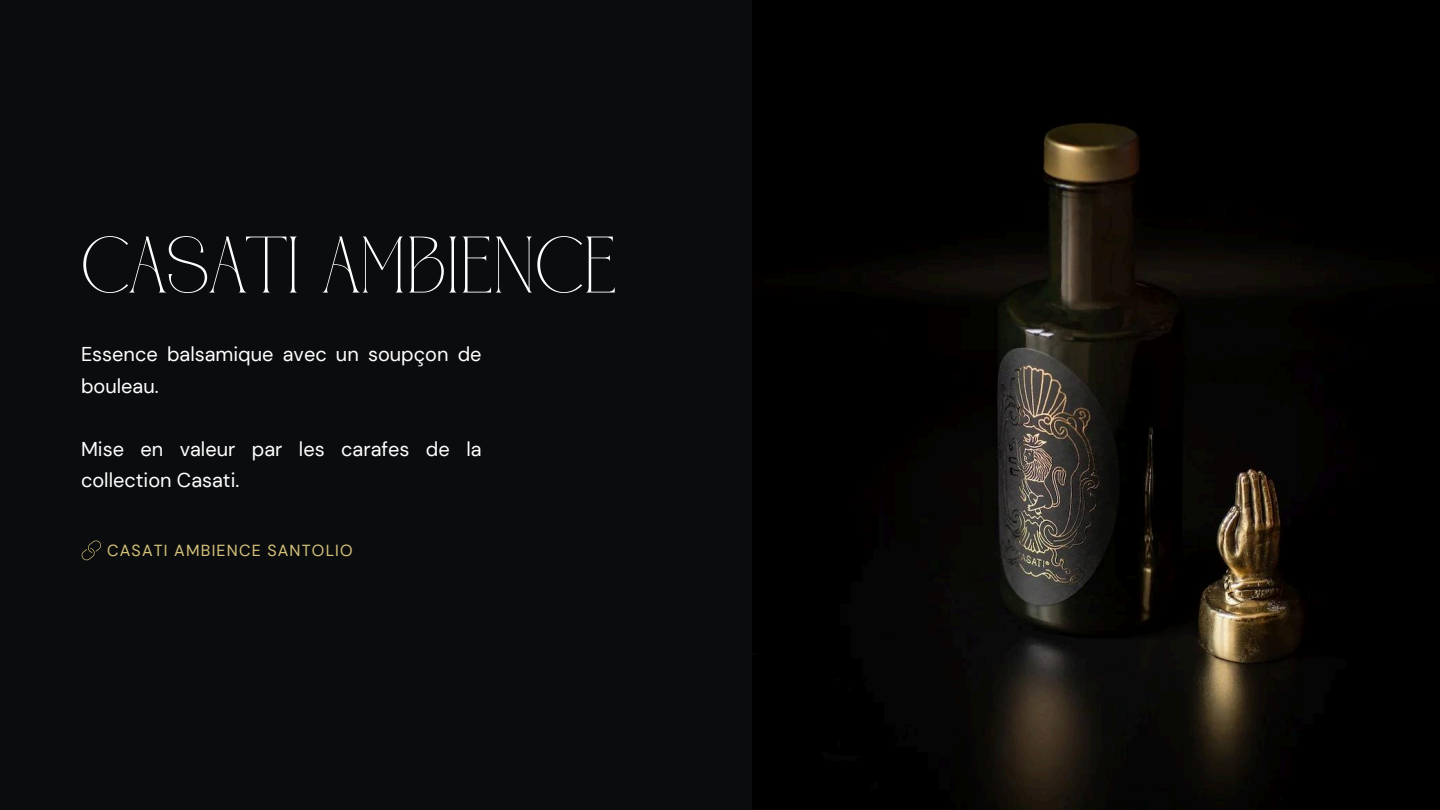
<style>
.page{position:relative;width:1440px;height:810px;background:#0b0c0e}
.page>*{position:absolute;margin:0;border:0;box-sizing:border-box;transform-origin:0 0}
.t1{font:80px "CANOVER Regular";color:#fff}
.t2{font:20px/31.5px "DM Sans";color:#fff}
.t3{font:16px "DM Sans";letter-spacing:.075em;color:#d6c37b}
</style>
<div class="page">
<svg style="left:81px;top:540px;width:20px;height:20px"></svg>
<img style="left:753px;top:0;width:687px;height:810px">
<p class="t1" style="left:81px;top:232px;width:537px">CASATI AMBIENCE</p>
<h1 class="t2" style="left:81px;top:339px;width:402px">Essence balsamique avec un soupçon de bouleau.</h1>
<h2 class="t2" style="left:81px;top:433px;width:402px">Mise en valeur par les carafes de la collection Casati.</h2>
<h2 class="t3" style="left:107px;top:540px;width:247px">CASATI AMBIENCE SANTOLIO</h2>
</div>
